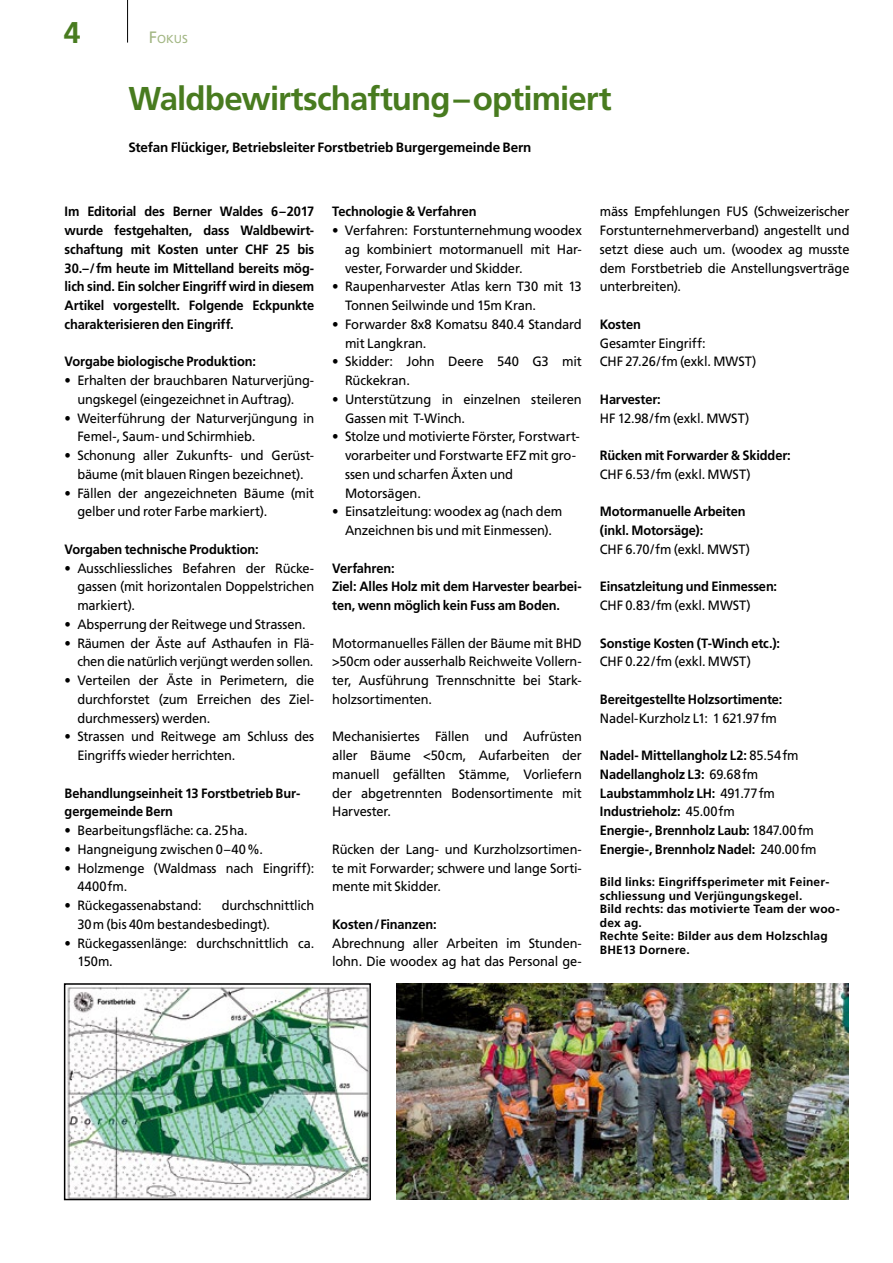
<style>
.page{position:relative;width:893px;height:1263px;background:#fff}
.page>*{position:absolute;margin:0;border:0;box-sizing:border-box;transform-origin:0 0}
.t1{font:700 33px "Frutiger LT";letter-spacing:-.025em;color:#487b1f}
.t2{font:700 30px "Frutiger LT";color:#487b1f}
.t3{font:13.5px/18.8px "Frutiger LT";letter-spacing:-.01em;color:#000;scale:.95 1}
.t4{font:700 13.5px/18.8px "Frutiger LT";letter-spacing:-.01em;color:#000;scale:.95 1}
.t5{font:13.5px/18.8px "Frutiger LT";letter-spacing:-.01em;color:#000;scale:.96 1}
.t6{font:700 13.5px "Frutiger LT";letter-spacing:-.01em;color:#000}
.t7{font:700 12px/13.5px "Frutiger LT";letter-spacing:.015em;color:#000}
.t8{font:11.55px "Frutiger LT";color:#a3b784}
.s1{font-size:16.5px}
.s2{font-weight:400}
</style>
<div class="page">
<hr style="left:127px;top:0;width:1px;height:43px;background:#000">
<img style="left:67px;top:986px;width:301px;height:211px">
<div style="left:64px;top:983px;width:307px;height:217px;border:2px solid #000"></div>
<img style="left:397px;top:983px;width:451px;height:216px">
<h2 class="t2" style="left:64px;top:14px;width:18px">4</h2>
<p class="t8" style="left:149px;top:32px;width:41px"><span class="s1">F</span>OKUS</p>
<h1 class="t1" style="left:128px;top:79px;width:485px">Waldbewirtschaftung–optimiert</h1>
<p class="t6" style="left:128px;top:139px;width:405px">Stefan Flückiger, Betriebsleiter Forstbetrieb Burgergemeinde Bern</p>
<p class="t4" style="left:65px;top:202px;width:264px;text-align:justify">Im Editorial des Berner Waldes 6–2017 wurde festgehalten, dass Waldbewirt&shy;schaftung mit Kosten unter CHF 25 bis 30.–/fm heute im Mittelland bereits mög&shy;lich sind. Ein solcher Eingriff wird in diesem Artikel vorgestellt. Folgende Eckpunkte charakterisieren den Eingriff.</p>
<p class="t4" style="left:65px;top:352px;width:203px">Vorgabe biologische Produktion:</p>
<p class="t3" style="left:65px;top:371px;width:264px;text-align:center">• Erhalten der brauchbaren Naturverjüng&shy;ungskegel (eingezeichnet in Auftrag).</p>
<p class="t3" style="left:77px;top:409px;width:251px;text-indent:-13px">• Weiterführung der Naturverjüngung in<br>Femel-, Saum- und Schirmhieb.</p>
<p class="t3" style="left:65px;top:446px;width:264px;text-align:center">• Schonung aller Zukunfts- und Gerüst&shy;bäume (mit blauen Ringen bezeichnet).</p>
<p class="t3" style="left:77px;top:484px;width:251px;text-indent:-13px">• Fällen der angezeichneten Bäume (mit gelber und roter Farbe markiert).</p>
<p class="t4" style="left:65px;top:540px;width:206px">Vorgaben technische Produktion:</p>
<p class="t3" style="left:77px;top:559px;width:251px;text-align:justify;text-indent:-13px">• Ausschliessliches Befahren der Rücke&shy;gassen (mit horizontalen Doppelstrichen markiert).</p>
<p class="t3" style="left:65px;top:615px;width:255px">• Absperrung der Reitwege und Strassen.</p>
<p class="t3" style="left:65px;top:634px;width:264px;text-align:right">• Räumen der Äste auf Asthaufen in Flä&shy;chen die natürlich verjüngt werden sollen.</p>
<p class="t3" style="left:77px;top:671px;width:251px;text-align:justify;text-indent:-13px">• Verteilen der Äste in Perimetern, die durchforstet (zum Erreichen des Ziel&shy;durchmessers) werden.</p>
<p class="t3" style="left:77px;top:727px;width:251px;text-indent:-13px">• Strassen und Reitwege am Schluss des<br>Eingriffs wieder herrichten.</p>
<p class="t4" style="left:65px;top:784px;width:250px">Behandlungseinheit 13 Forstbetrieb Bur&shy;gergemeinde Bern</p>
<p class="t3" style="left:65px;top:821px;width:194px">• Bearbeitungsfläche: ca. 25ha.</p>
<p class="t3" style="left:65px;top:840px;width:210px">• Hangneigung zwischen 0–40%.</p>
<p class="t3" style="left:77px;top:859px;width:251px;text-indent:-13px">• Holzmenge (Waldmass nach Eingriff):<br>4400fm.</p>
<p class="t3" style="left:65px;top:896px;width:146px">• Rückegassenabstand:</p>
<p class="t3" style="left:77px;top:896px;width:251px;text-indent:145px">durchschnittlich<br>30m (bis 40m bestandesbedingt).</p>
<p class="t3" style="left:77px;top:934px;width:251px;text-indent:-13px">• Rückegassenlänge: durchschnittlich ca.<br>150m.</p>
<p class="t4" style="left:332px;top:202px;width:153px">Technologie &amp; Verfahren</p>
<p class="t5" style="left:345px;top:221px;width:248px;text-align:justify;text-indent:-13px">• Verfahren: Forstunternehmung woodex ag kombiniert motormanuell mit Har&shy;vester, Forwarder und Skidder.</p>
<p class="t5" style="left:345px;top:277px;width:248px;text-indent:-13px">• Raupenharvester Atlas kern T30 mit 13<br>Tonnen Seilwinde und 15m Kran.</p>
<p class="t5" style="left:345px;top:315px;width:248px;text-indent:-13px">• Forwarder 8x8 Komatsu 840.4 Standard mit Langkran.</p>
<p class="t5" style="left:345px;top:352px;width:248px;text-indent:-13px">• Skidder: John Deere 540 G3 mit<br>Rückekran.</p>
<p class="t5" style="left:345px;top:390px;width:248px;text-indent:-13px">• Unterstützung in einzelnen steileren<br>Gassen mit T-Winch.</p>
<p class="t5" style="left:345px;top:427px;width:246px;text-indent:-13px">• Stolze und motivierte Förster, Forstwart&shy;vorarbeiter und Forstwarte EFZ mit gro&shy;ssen und scharfen Äxten und<br>Motorsägen.</p>
<p class="t5" style="left:332px;top:502px;width:241px;text-align:center">• Einsatzleitung: woodex ag (nach dem<br>Anzeichnen bis und mit Einmessen).</p>
<p class="t4" style="left:332px;top:559px;width:264px">Verfahren:<br>Ziel: Alles Holz mit dem Harvester bearbei&shy;ten, wenn möglich kein Fuss am Boden.</p>
<p class="t3" style="left:332px;top:634px;width:264px;text-align:justify">Motormanuelles Fällen der Bäume mit BHD &gt;50cm oder ausserhalb Reichweite Vollern&shy;ter, Ausführung Trennschnitte bei Stark&shy;holzsortimenten.</p>
<p class="t3" style="left:332px;top:727px;width:264px;text-align:justify">Mechanisiertes Fällen und Aufrüsten aller Bäume &lt;50cm, Aufarbeiten der manuell gefällten Stämme, Vorliefern der abgetrennten Bodensortimente mit Harvester.</p>
<p class="t3" style="left:332px;top:840px;width:264px;text-align:justify">Rücken der Lang- und Kurzholzsortimen&shy;te mit Forwarder; schwere und lange Sorti&shy;mente mit Skidder.</p>
<p class="t4" style="left:332px;top:915px;width:111px">Kosten/Finanzen:</p>
<p class="t3" style="left:332px;top:934px;width:264px">Abrechnung aller Arbeiten im Stunden&shy;lohn. Die woodex ag hat das Personal ge-</p>
<p class="t3" style="left:600px;top:202px;width:264px;text-align:justify">mäss Empfehlungen FUS (Schweizerischer Forstunternehmerverband) angestellt und setzt diese auch um. (woodex ag musste dem Forstbetrieb die Anstellungsverträge unterbreiten).</p>
<p class="t4" style="left:600px;top:315px;width:45px">Kosten</p>
<p class="t3" style="left:600px;top:334px;width:166px">Gesamter Eingriff:<br>CHF 27.26/fm (exkl. MWST)</p>
<p class="t4" style="left:600px;top:390px;width:66px">Harvester:</p>
<p class="t3" style="left:600px;top:409px;width:159px">HF 12.98/fm (exkl. MWST)</p>
<p class="t4" style="left:600px;top:446px;width:203px">Rücken mit Forwarder &amp; Skidder:</p>
<p class="t3" style="left:600px;top:465px;width:160px">CHF 6.53/fm (exkl. MWST)</p>
<p class="t4" style="left:600px;top:502px;width:155px">Motormanuelle Arbeiten (inkl. Motorsäge):</p>
<p class="t3" style="left:600px;top:540px;width:160px">CHF 6.70/fm (exkl. MWST)</p>
<p class="t4" style="left:600px;top:577px;width:188px">Einsatzleitung und Einmessen:</p>
<p class="t3" style="left:600px;top:596px;width:160px">CHF 0.83/fm (exkl. MWST)</p>
<p class="t4" style="left:600px;top:634px;width:191px">Sonstige Kosten (T-Winch etc.):</p>
<p class="t3" style="left:600px;top:652px;width:161px">CHF 0.22/fm (exkl. MWST)</p>
<p class="t4" style="left:600px;top:690px;width:194px">Bereitgestellte Holzsortimente:</p>
<p class="t3" style="left:600px;top:709px;width:188px">Nadel-Kurzholz L1: 1 621.97fm</p>
<p class="t4" style="left:600px;top:746px;width:230px">Nadel- Mittellangholz L2: <span class="s2">85.54fm<br></span>Nadellangholz L3: <span class="s2">69.68fm<br></span>Laubstammholz LH: <span class="s2">491.77fm<br></span>Industrieholz: <span class="s2">45.00fm<br></span>Energie-, Brennholz Laub: <span class="s2">1847.00fm<br></span>Energie-, Brennholz Nadel: <span class="s2">240.00fm</span></p>
<p class="t7" style="left:600px;top:875px;width:241px">Bild links: Eingriffsperimeter mit Feiner&shy;schliessung und Verjüngungskegel.<br>Bild rechts: das motivierte Team der woo&shy;dex ag.<br>Rechte Seite: Bilder aus dem Holzschlag<br>BHE13 Dornere.</p>
</div>
